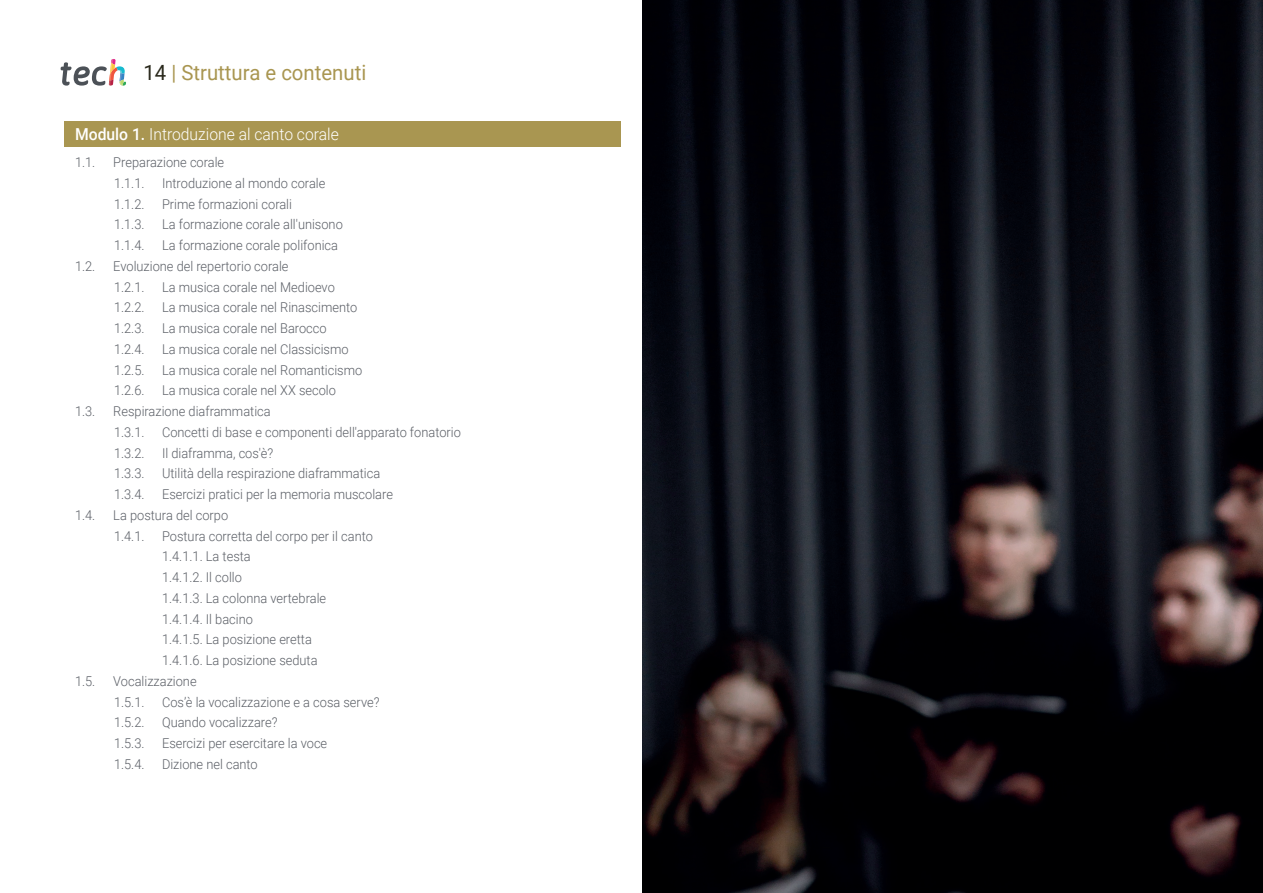
<style>
.page{position:relative;width:1263px;height:893px;background:#fff}
.page>*{position:absolute;margin:0;border:0;box-sizing:border-box;transform-origin:0 0}
.t1{font:21px "Roboto";color:#a99651}
.t2{font:300 16.5px "Roboto";color:#fff;scale:.95 1}
.t3{font:300 13.5px/20.7px "Roboto";color:#5b5f66;scale:.95 1}
.s1{color:#29281b}
.s2{font-weight:500}
</style>
<div class="page">
<div style="left:64px;top:121px;width:557px;height:25px;background:#a99651"></div>
<svg style="left:61px;top:59px;width:65px;height:27px"></svg>
<img style="left:642px;top:0;width:621px;height:893px">
<h1 class="t1" style="left:144px;top:57px;width:224px"><span class="s1">14</span> | Struttura e contenuti</h1>
<p class="t2" style="left:75px;top:123px;width:279px"><span class="s2">Modulo 1.</span> Introduzione al canto corale</p>
<p class="t3" style="left:75px;top:151px;width:23px">1.1.</p>
<p class="t3" style="left:113px;top:151px;width:118px">Preparazione corale<br>1.1.1.</p>
<p class="t3" style="left:162px;top:172px;width:173px">Introduzione al mondo corale</p>
<p class="t3" style="left:114px;top:193px;width:34px">1.1.2.</p>
<p class="t3" style="left:162px;top:193px;width:138px">Prime formazioni corali</p>
<p class="t3" style="left:114px;top:214px;width:34px">1.1.3.</p>
<p class="t3" style="left:162px;top:214px;width:192px">La formazione corale all'unisono</p>
<p class="t3" style="left:114px;top:234px;width:34px">1.1.4.</p>
<p class="t3" style="left:162px;top:234px;width:187px">La formazione corale polifonica</p>
<p class="t3" style="left:75px;top:255px;width:23px">1.2.</p>
<p class="t3" style="left:113px;top:255px;width:186px">Evoluzione del repertorio corale<br>1.2.1.</p>
<p class="t3" style="left:162px;top:276px;width:183px">La musica corale nel Medioevo</p>
<p class="t3" style="left:114px;top:297px;width:34px">1.2.2.</p>
<p class="t3" style="left:162px;top:297px;width:207px">La musica corale nel Rinascimento</p>
<p class="t3" style="left:114px;top:317px;width:34px">1.2.3.</p>
<p class="t3" style="left:162px;top:317px;width:175px">La musica corale nel Barocco</p>
<p class="t3" style="left:114px;top:338px;width:34px">1.2.4.</p>
<p class="t3" style="left:162px;top:338px;width:198px">La musica corale nel Classicismo</p>
<p class="t3" style="left:114px;top:359px;width:34px">1.2.5.</p>
<p class="t3" style="left:162px;top:359px;width:212px">La musica corale nel Romanticismo</p>
<p class="t3" style="left:114px;top:380px;width:34px">1.2.6.</p>
<p class="t3" style="left:162px;top:380px;width:185px">La musica corale nel XX secolo</p>
<p class="t3" style="left:75px;top:400px;width:23px">1.3.</p>
<p class="t3" style="left:113px;top:400px;width:167px">Respirazione diaframmatica<br>1.3.1.</p>
<p class="t3" style="left:162px;top:421px;width:316px">Concetti di base e componenti dell'apparato fonatorio</p>
<p class="t3" style="left:114px;top:442px;width:34px">1.3.2.</p>
<p class="t3" style="left:162px;top:442px;width:119px">Il diaframma, cos'è?</p>
<p class="t3" style="left:114px;top:463px;width:34px">1.3.3.</p>
<p class="t3" style="left:162px;top:463px;width:231px">Utilità della respirazione diaframmatica</p>
<p class="t3" style="left:114px;top:483px;width:34px">1.3.4.</p>
<p class="t3" style="left:162px;top:483px;width:245px">Esercizi pratici per la memoria muscolare</p>
<p class="t3" style="left:75px;top:504px;width:23px">1.4.</p>
<p class="t3" style="left:113px;top:504px;width:122px">La postura del corpo<br>1.4.1.</p>
<p class="t3" style="left:162px;top:525px;width:223px">Postura corretta del corpo per il canto<br>1.4.1.1. La testa<br>1.4.1.2. Il collo<br>1.4.1.3. La colonna vertebrale<br>1.4.1.4. Il bacino<br>1.4.1.5. La posizione eretta<br>1.4.1.6. La posizione seduta</p>
<p class="t3" style="left:75px;top:670px;width:23px">1.5.</p>
<p class="t3" style="left:113px;top:670px;width:89px">Vocalizzazione<br>1.5.1.</p>
<p class="t3" style="left:162px;top:691px;width:230px">Cos’è la vocalizzazione e a cosa serve?</p>
<p class="t3" style="left:114px;top:712px;width:34px">1.5.2.</p>
<p class="t3" style="left:162px;top:712px;width:123px">Quando vocalizzare?</p>
<p class="t3" style="left:114px;top:732px;width:34px">1.5.3.</p>
<p class="t3" style="left:162px;top:732px;width:175px">Esercizi per esercitare la voce</p>
<p class="t3" style="left:114px;top:753px;width:34px">1.5.4.</p>
<p class="t3" style="left:162px;top:753px;width:102px">Dizione nel canto</p>
</div>
